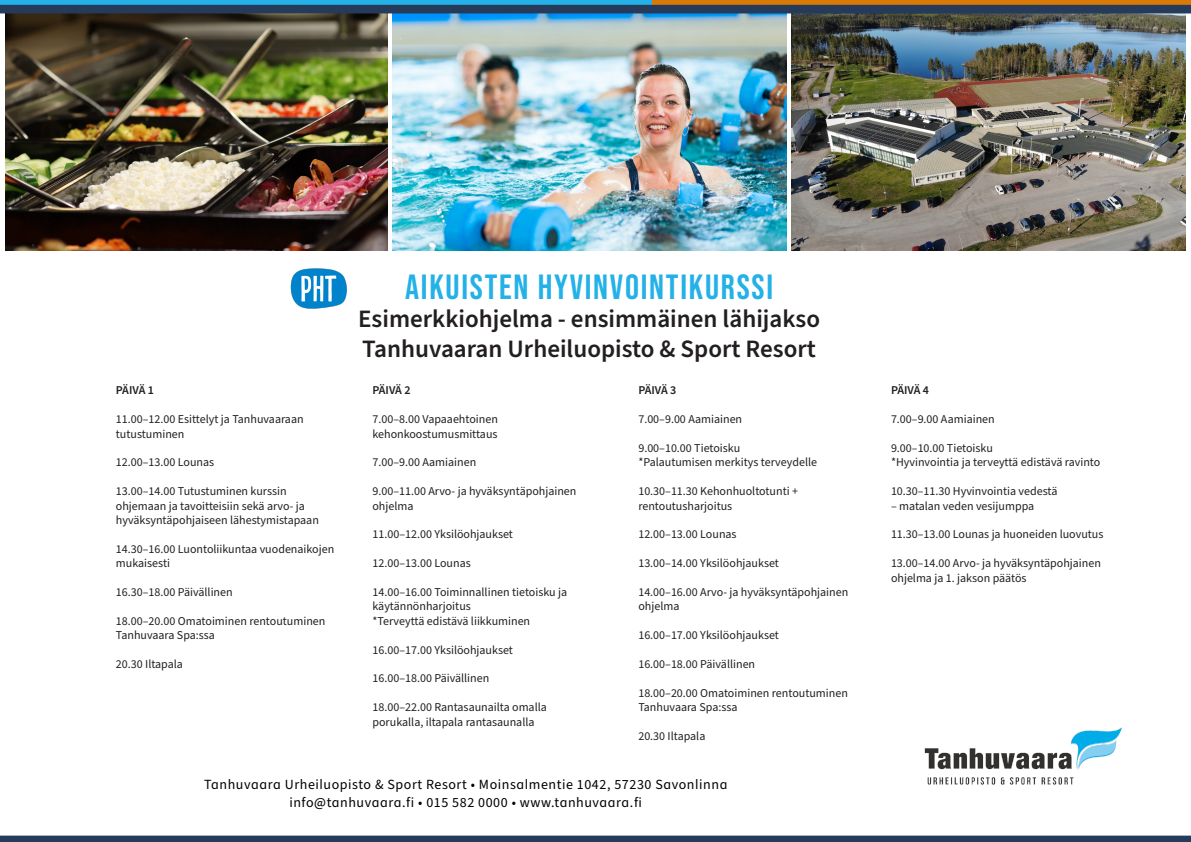
<style>
.page{position:relative;width:1191px;height:842px;background:#fff}
.page>*{position:absolute;margin:0;border:0;box-sizing:border-box;transform-origin:0 0}
.t1{font:35px "Bebas Neue";letter-spacing:.05em;color:#23b1e7}
.t2{font:600 25px/30px "Source Sans Pro";color:#231f20}
.kurssinimi{font:14px/18px "Source Sans Pro";letter-spacing:.04em;color:#000;text-align:center}
.t3{font:12px/14.4px "Source Sans Pro";color:#231f20}
.t4{font:600 12px "Source Sans Pro";letter-spacing:-.01em;color:#231f20}
</style>
<div class="page">
<img style="left:6px;top:13px;width:381px;height:237px">
<img style="left:392px;top:13px;width:394px;height:237px">
<img style="left:791px;top:13px;width:394px;height:237px">
<div style="left:0;top:836px;width:1191px;height:6px;background:#253b59"></div>
<div style="left:0;top:0;width:652px;height:5px;background:#23b1e7"></div>
<div style="left:652px;top:0;width:539px;height:5px;background:#d97a07"></div>
<img style="left:924px;top:727px;width:198px;height:58px">
<div style="left:0;top:5px;width:1191px;height:8px;background:#253b59"></div>
<img style="left:290px;top:268px;width:57px;height:41px">
<p class="t4" style="left:116px;top:382px;width:40px">PÄIVÄ 1</p>
<p class="t3" style="left:116px;top:412px;width:189px">11.00–12.00 Esittelyt ja Tanhuvaaraan tutustuminen</p>
<p class="t3" style="left:116px;top:455px;width:100px">12.00–13.00 Lounas</p>
<p class="t3" style="left:116px;top:484px;width:204px">13.00–14.00 Tutustuminen kurssin ohjemaan ja tavoitteisiin sekä arvo- ja hyväksyntäpohjaiseen lähestymistapaan</p>
<p class="t3" style="left:116px;top:542px;width:220px">14.30–16.00 Luontoliikuntaa vuodenaikojen mukaisesti</p>
<p class="t3" style="left:116px;top:585px;width:118px">16.30–18.00 Päivällinen</p>
<p class="t3" style="left:116px;top:614px;width:211px">18.00–20.00 Omatoiminen rentoutuminen<br>Tanhuvaara Spa:ssa</p>
<p class="t3" style="left:116px;top:657px;width:68px">20.30 Iltapala</p>
<p class="t1" style="left:405px;top:267px;width:369px">AIKUISTEN HYVINVOINTIKURSSI</p>
<p class="t2" style="left:358px;top:304px;width:463px">Esimerkkiohjelma - ensimmäinen lähijakso<br>Tanhuvaaran Urheiluopisto &amp; Sport Resort</p>
<p class="t4" style="left:372px;top:382px;width:40px">PÄIVÄ 2</p>
<p class="t3" style="left:372px;top:412px;width:127px">7.00–8.00 Vapaaehtoinen kehonkoostumusmittaus</p>
<p class="t3" style="left:372px;top:455px;width:105px">7.00–9.00 Aamiainen</p>
<p class="t3" style="left:372px;top:484px;width:205px">9.00–11.00 Arvo- ja hyväksyntäpohjainen ohjelma</p>
<p class="t3" style="left:372px;top:527px;width:142px">11.00–12.00 Yksilöohjaukset</p>
<p class="t3" style="left:372px;top:556px;width:100px">12.00–13.00 Lounas</p>
<p class="t3" style="left:372px;top:585px;width:196px">14.00–16.00 Toiminnallinen tietoisku ja käytännönharjoitus</p>
<p class="t3" style="left:372px;top:614px;width:159px">*Terveyttä edistävä liikkuminen</p>
<p class="t3" style="left:372px;top:643px;width:142px">16.00–17.00 Yksilöohjaukset</p>
<p class="t3" style="left:372px;top:671px;width:118px">16.00–18.00 Päivällinen</p>
<p class="t3" style="left:372px;top:700px;width:176px">18.00–22.00 Rantasaunailta omalla porukalla, iltapala rantasaunalla</p>
<p class="t4" style="left:638px;top:382px;width:40px">PÄIVÄ 3</p>
<p class="t3" style="left:638px;top:412px;width:105px">7.00–9.00 Aamiainen</p>
<p class="t3" style="left:638px;top:441px;width:103px">9.00–10.00 Tietoisku</p>
<p class="t3" style="left:638px;top:455px;width:180px">*Palautumisen merkitys terveydelle</p>
<p class="t3" style="left:638px;top:484px;width:161px">10.30–11.30 Kehonhuoltotunti + rentoutusharjoitus</p>
<p class="t3" style="left:638px;top:527px;width:100px">12.00–13.00 Lounas</p>
<p class="t3" style="left:638px;top:556px;width:142px">13.00–14.00 Yksilöohjaukset</p>
<p class="t3" style="left:638px;top:585px;width:211px">14.00–16.00 Arvo- ja hyväksyntäpohjainen ohjelma</p>
<p class="t3" style="left:638px;top:628px;width:142px">16.00–17.00 Yksilöohjaukset</p>
<p class="t3" style="left:638px;top:657px;width:118px">16.00–18.00 Päivällinen</p>
<p class="t3" style="left:638px;top:686px;width:211px">18.00–20.00 Omatoiminen rentoutuminen<br>Tanhuvaara Spa:ssa</p>
<p class="t3" style="left:638px;top:729px;width:68px">20.30 Iltapala</p>
<p class="kurssinimi" style="left:204px;top:776px;width:525px">Tanhuvaara Urheiluopisto &amp; Sport Resort • Moinsalmentie 1042, 57230 Savonlinna info@tanhuvaara.fi • 015 582 0000 • www.tanhuvaara.fi</p>
<p class="t4" style="left:891px;top:382px;width:40px">PÄIVÄ 4</p>
<p class="t3" style="left:891px;top:412px;width:105px">7.00–9.00 Aamiainen</p>
<p class="t3" style="left:891px;top:441px;width:103px">9.00–10.00 Tietoisku</p>
<p class="t3" style="left:891px;top:455px;width:211px">*Hyvinvointia ja terveyttä edistävä ravinto</p>
<p class="t3" style="left:891px;top:484px;width:168px">10.30–11.30 Hyvinvointia vedestä</p>
<p class="t3" style="left:891px;top:499px;width:145px">– matalan veden vesijumppa</p>
<p class="t3" style="left:891px;top:527px;width:214px">11.30–13.00 Lounas ja huoneiden luovutus</p>
<p class="t3" style="left:891px;top:556px;width:211px">13.00–14.00 Arvo- ja hyväksyntäpohjainen ohjelma ja 1. jakson päätös</p>
</div>
